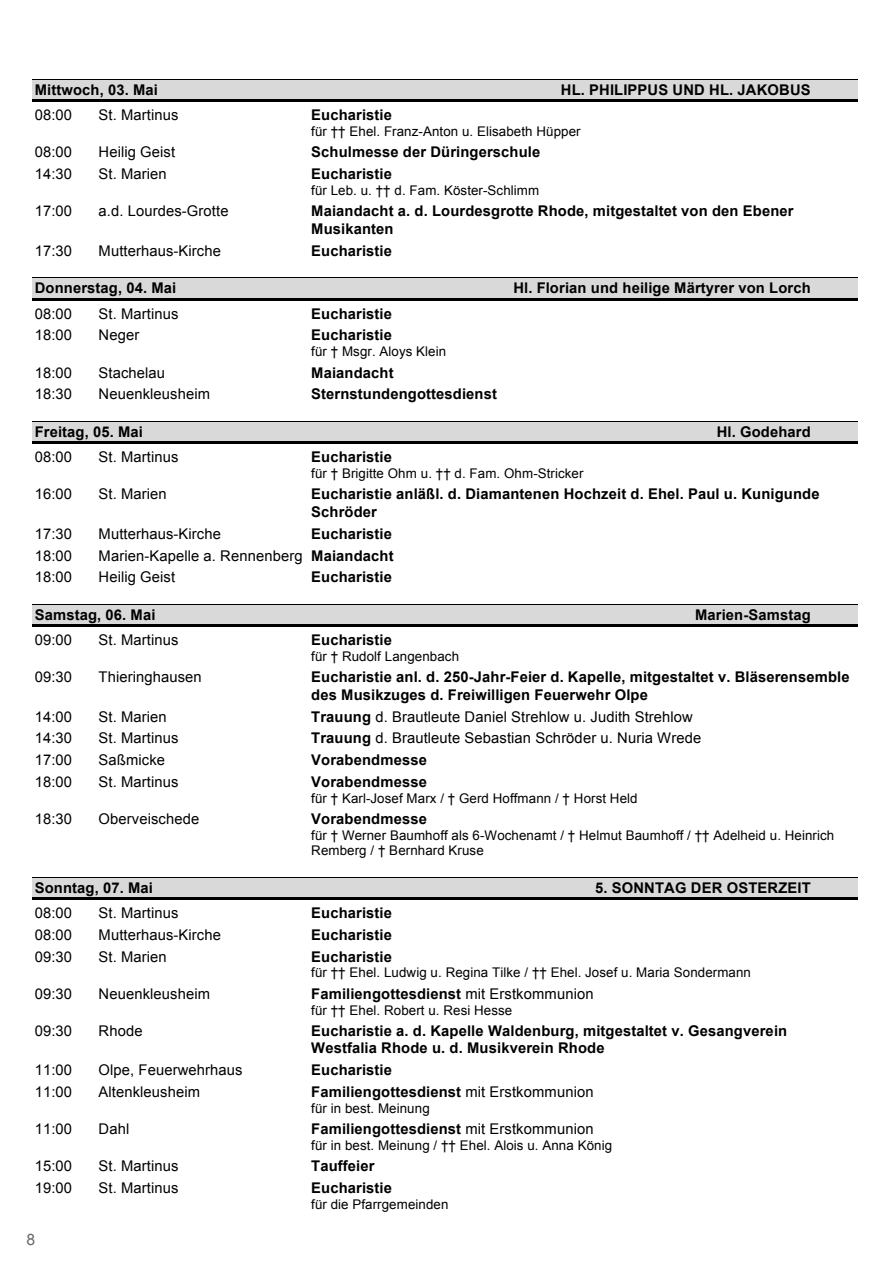
<style>
.page{position:relative;width:893px;height:1263px;background:#fff}
.page>*{position:absolute;margin:0;border:0;box-sizing:border-box;transform-origin:0 0}
.t1{font:15.75px "Arial";color:#68676c}
.t2{font:700 14.7px/17.2px "Arial";letter-spacing:.01em;color:#000}
.t3{font:14.7px "Arial";letter-spacing:.01em;color:#000}
.t4{font:13.35px/15.1px "Arial";letter-spacing:.01em;color:#000}
.s1{font-weight:700}
.s2{font-weight:400}
</style>
<div class="page">
<div style="left:33px;top:80px;width:825px;height:20px;background:#d9d9d9"></div>
<hr style="left:33px;top:79px;width:825px;height:1px;background:#000">
<hr style="left:33px;top:100px;width:825px;height:2px;background:#000">
<div style="left:33px;top:278px;width:825px;height:20px;background:#d9d9d9"></div>
<hr style="left:33px;top:277px;width:825px;height:1px;background:#000">
<hr style="left:33px;top:298px;width:825px;height:2px;background:#000">
<div style="left:33px;top:422px;width:825px;height:20px;background:#d9d9d9"></div>
<hr style="left:33px;top:421px;width:825px;height:1px;background:#000">
<hr style="left:33px;top:442px;width:825px;height:2px;background:#000">
<div style="left:33px;top:604px;width:825px;height:21px;background:#d9d9d9"></div>
<hr style="left:33px;top:604px;width:825px;height:1px;background:#000">
<hr style="left:33px;top:625px;width:825px;height:2px;background:#000">
<div style="left:33px;top:877px;width:825px;height:20px;background:#d9d9d9"></div>
<hr style="left:33px;top:877px;width:825px;height:1px;background:#000">
<hr style="left:33px;top:897px;width:825px;height:2px;background:#000">
<p class="t2" style="left:35px;top:81px;width:125px">Mittwoch, 03. Mai</p>
<p class="t2" style="left:561px;top:81px;width:251px">HL. PHILIPPUS UND HL. JAKOBUS</p>
<p class="t3" style="left:35px;top:105px;width:39px">08:00</p>
<p class="t3" style="left:99px;top:105px;width:81px">St. Martinus</p>
<p class="t2" style="left:311px;top:107px;width:82px">Eucharistie</p>
<p class="t4" style="left:311px;top:124px;width:271px">für †† Ehel. Franz-Anton u. Elisabeth Hüpper</p>
<p class="t3" style="left:35px;top:142px;width:39px">08:00</p>
<p class="t3" style="left:99px;top:142px;width:78px">Heilig Geist</p>
<p class="t2" style="left:311px;top:144px;width:231px">Schulmesse der Düringerschule</p>
<p class="t3" style="left:35px;top:164px;width:39px">14:30</p>
<p class="t3" style="left:99px;top:164px;width:70px">St. Marien</p>
<p class="t2" style="left:311px;top:166px;width:82px">Eucharistie</p>
<p class="t4" style="left:311px;top:183px;width:229px">für Leb. u. †† d. Fam. Köster-Schlimm</p>
<p class="t3" style="left:35px;top:202px;width:39px">17:00</p>
<p class="t3" style="left:99px;top:202px;width:131px">a.d. Lourdes-Grotte</p>
<p class="t2" style="left:311px;top:203px;width:484px">Maiandacht a. d. Lourdesgrotte Rhode, mitgestaltet von den Ebener<br>Musikanten</p>
<p class="t3" style="left:35px;top:241px;width:39px">17:30</p>
<p class="t3" style="left:99px;top:241px;width:124px">Mutterhaus-Kirche</p>
<p class="t2" style="left:311px;top:242px;width:82px">Eucharistie</p>
<p class="t2" style="left:35px;top:280px;width:143px">Donnerstag, 04. Mai</p>
<p class="t2" style="left:513px;top:280px;width:299px">Hl. Florian und heilige Märtyrer von Lorch</p>
<p class="t3" style="left:35px;top:304px;width:39px">08:00</p>
<p class="t3" style="left:99px;top:304px;width:81px">St. Martinus</p>
<p class="t2" style="left:311px;top:305px;width:82px">Eucharistie</p>
<p class="t3" style="left:35px;top:325px;width:39px">18:00</p>
<p class="t3" style="left:99px;top:325px;width:42px">Neger</p>
<p class="t2" style="left:311px;top:327px;width:82px">Eucharistie</p>
<p class="t4" style="left:311px;top:344px;width:136px">für † Msgr. Aloys Klein</p>
<p class="t3" style="left:35px;top:363px;width:39px">18:00</p>
<p class="t3" style="left:99px;top:363px;width:68px">Stachelau</p>
<p class="t2" style="left:311px;top:364px;width:84px">Maiandacht</p>
<p class="t3" style="left:35px;top:384px;width:39px">18:30</p>
<p class="t3" style="left:99px;top:384px;width:113px">Neuenkleusheim</p>
<p class="t2" style="left:311px;top:386px;width:187px">Sternstundengottesdienst</p>
<p class="t2" style="left:35px;top:424px;width:110px">Freitag, 05. Mai</p>
<p class="t2" style="left:717px;top:424px;width:96px">Hl. Godehard</p>
<p class="t3" style="left:35px;top:447px;width:39px">08:00</p>
<p class="t3" style="left:99px;top:447px;width:81px">St. Martinus</p>
<p class="t2" style="left:311px;top:449px;width:82px">Eucharistie</p>
<p class="t4" style="left:311px;top:466px;width:274px">für † Brigitte Ohm u. †† d. Fam. Ohm-Stricker</p>
<p class="t3" style="left:35px;top:484px;width:39px">16:00</p>
<p class="t3" style="left:99px;top:484px;width:70px">St. Marien</p>
<p class="t2" style="left:311px;top:486px;width:510px">Eucharistie anläßl. d. Diamantenen Hochzeit d. Ehel. Paul u. Kunigunde<br>Schröder</p>
<p class="t3" style="left:35px;top:524px;width:39px">17:30</p>
<p class="t3" style="left:99px;top:524px;width:124px">Mutterhaus-Kirche</p>
<p class="t2" style="left:311px;top:525px;width:82px">Eucharistie</p>
<p class="t3" style="left:35px;top:546px;width:39px">18:00</p>
<p class="t3" style="left:99px;top:546px;width:297px">Marien-Kapelle a. Rennenberg <span class="s1">Maiandacht</span></p>
<p class="t3" style="left:35px;top:567px;width:39px">18:00</p>
<p class="t3" style="left:99px;top:567px;width:78px">Heilig Geist</p>
<p class="t2" style="left:311px;top:569px;width:82px">Eucharistie</p>
<p class="t2" style="left:35px;top:607px;width:122px">Samstag, 06. Mai</p>
<p class="t2" style="left:695px;top:607px;width:117px">Marien-Samstag</p>
<p class="t3" style="left:35px;top:630px;width:39px">09:00</p>
<p class="t3" style="left:99px;top:630px;width:81px">St. Martinus</p>
<p class="t2" style="left:311px;top:632px;width:82px">Eucharistie</p>
<p class="t4" style="left:311px;top:649px;width:149px">für † Rudolf Langenbach</p>
<p class="t3" style="left:35px;top:667px;width:39px">09:30</p>
<p class="t3" style="left:99px;top:667px;width:105px">Thieringhausen</p>
<p class="t2" style="left:311px;top:669px;width:540px">Eucharistie anl. d. 250-Jahr-Feier d. Kapelle, mitgestaltet v. Bläserensemble des Musikzuges d. Freiwilligen Feuerwehr Olpe</p>
<p class="t3" style="left:35px;top:707px;width:39px">14:00</p>
<p class="t3" style="left:99px;top:707px;width:70px">St. Marien</p>
<p class="t3" style="left:311px;top:707px;width:383px"><span class="s1">Trauung</span> d. Brautleute Daniel Strehlow u. Judith Strehlow</p>
<p class="t3" style="left:35px;top:728px;width:39px">14:30</p>
<p class="t3" style="left:99px;top:728px;width:81px">St. Martinus</p>
<p class="t3" style="left:311px;top:728px;width:391px"><span class="s1">Trauung</span> d. Brautleute Sebastian Schröder u. Nuria Wrede</p>
<p class="t3" style="left:35px;top:750px;width:39px">17:00</p>
<p class="t3" style="left:99px;top:750px;width:68px">Saßmicke</p>
<p class="t2" style="left:311px;top:752px;width:117px">Vorabendmesse</p>
<p class="t3" style="left:35px;top:772px;width:39px">18:00</p>
<p class="t3" style="left:99px;top:772px;width:81px">St. Martinus</p>
<p class="t2" style="left:311px;top:773px;width:117px">Vorabendmesse</p>
<p class="t4" style="left:311px;top:790px;width:328px">für † Karl-Josef Marx / † Gerd Hoffmann / † Horst Held</p>
<p class="t3" style="left:35px;top:809px;width:39px">18:30</p>
<p class="t3" style="left:99px;top:809px;width:102px">Oberveischede</p>
<p class="t2" style="left:311px;top:810px;width:117px">Vorabendmesse</p>
<p class="t4" style="left:311px;top:828px;width:524px">für † Werner Baumhoff als 6-Wochenamt / † Helmut Baumhoff / †† Adelheid u. Heinrich<br>Remberg / † Bernhard Kruse</p>
<p class="t2" style="left:35px;top:879px;width:120px">Sonntag, 07. Mai</p>
<p class="t2" style="left:595px;top:879px;width:217px">5. SONNTAG DER OSTERZEIT</p>
<p class="t3" style="left:35px;top:903px;width:39px">08:00</p>
<p class="t3" style="left:99px;top:903px;width:81px">St. Martinus</p>
<p class="t2" style="left:311px;top:904px;width:82px">Eucharistie</p>
<p class="t3" style="left:35px;top:925px;width:39px">08:00</p>
<p class="t3" style="left:99px;top:925px;width:124px">Mutterhaus-Kirche</p>
<p class="t2" style="left:311px;top:926px;width:82px">Eucharistie</p>
<p class="t3" style="left:35px;top:947px;width:39px">09:30</p>
<p class="t3" style="left:99px;top:947px;width:70px">St. Marien</p>
<p class="t2" style="left:311px;top:948px;width:82px">Eucharistie</p>
<p class="t4" style="left:311px;top:965px;width:441px">für †† Ehel. Ludwig u. Regina Tilke / †† Ehel. Josef u. Maria Sondermann</p>
<p class="t3" style="left:35px;top:984px;width:39px">09:30</p>
<p class="t3" style="left:99px;top:984px;width:113px">Neuenkleusheim</p>
<p class="t2" style="left:311px;top:985px;width:284px">Familiengottesdienst <span class="s2">mit Erstkommunion</span></p>
<p class="t4" style="left:311px;top:1002px;width:203px">für †† Ehel. Robert u. Resi Hesse</p>
<p class="t3" style="left:35px;top:1021px;width:39px">09:30</p>
<p class="t3" style="left:99px;top:1021px;width:46px">Rhode</p>
<p class="t2" style="left:311px;top:1022px;width:477px">Eucharistie a. d. Kapelle Waldenburg, mitgestaltet v. Gesangverein<br>Westfalia Rhode u. d. Musikverein Rhode</p>
<p class="t3" style="left:35px;top:1060px;width:39px">11:00</p>
<p class="t3" style="left:99px;top:1060px;width:146px">Olpe, Feuerwehrhaus</p>
<p class="t2" style="left:311px;top:1062px;width:82px">Eucharistie</p>
<p class="t3" style="left:35px;top:1082px;width:39px">11:00</p>
<p class="t3" style="left:99px;top:1082px;width:103px">Altenkleusheim</p>
<p class="t2" style="left:311px;top:1084px;width:284px">Familiengottesdienst <span class="s2">mit Erstkommunion</span></p>
<p class="t4" style="left:311px;top:1100px;width:120px">für in best. Meinung</p>
<p class="t3" style="left:35px;top:1119px;width:39px">11:00</p>
<p class="t3" style="left:99px;top:1119px;width:32px">Dahl</p>
<p class="t2" style="left:311px;top:1121px;width:284px">Familiengottesdienst <span class="s2">mit Erstkommunion</span></p>
<p class="t4" style="left:311px;top:1138px;width:302px">für in best. Meinung / †† Ehel. Alois u. Anna König</p>
<p class="t3" style="left:35px;top:1156px;width:39px">15:00</p>
<p class="t3" style="left:99px;top:1156px;width:81px">St. Martinus</p>
<p class="t2" style="left:311px;top:1158px;width:65px">Tauffeier</p>
<p class="t3" style="left:35px;top:1178px;width:39px">19:00</p>
<p class="t3" style="left:99px;top:1178px;width:81px">St. Martinus</p>
<p class="t2" style="left:311px;top:1180px;width:82px">Eucharistie</p>
<p class="t4" style="left:311px;top:1197px;width:139px">für die Pfarrgemeinden</p>
<p class="t1" style="left:27px;top:1229px;width:10px">8</p>
</div>
